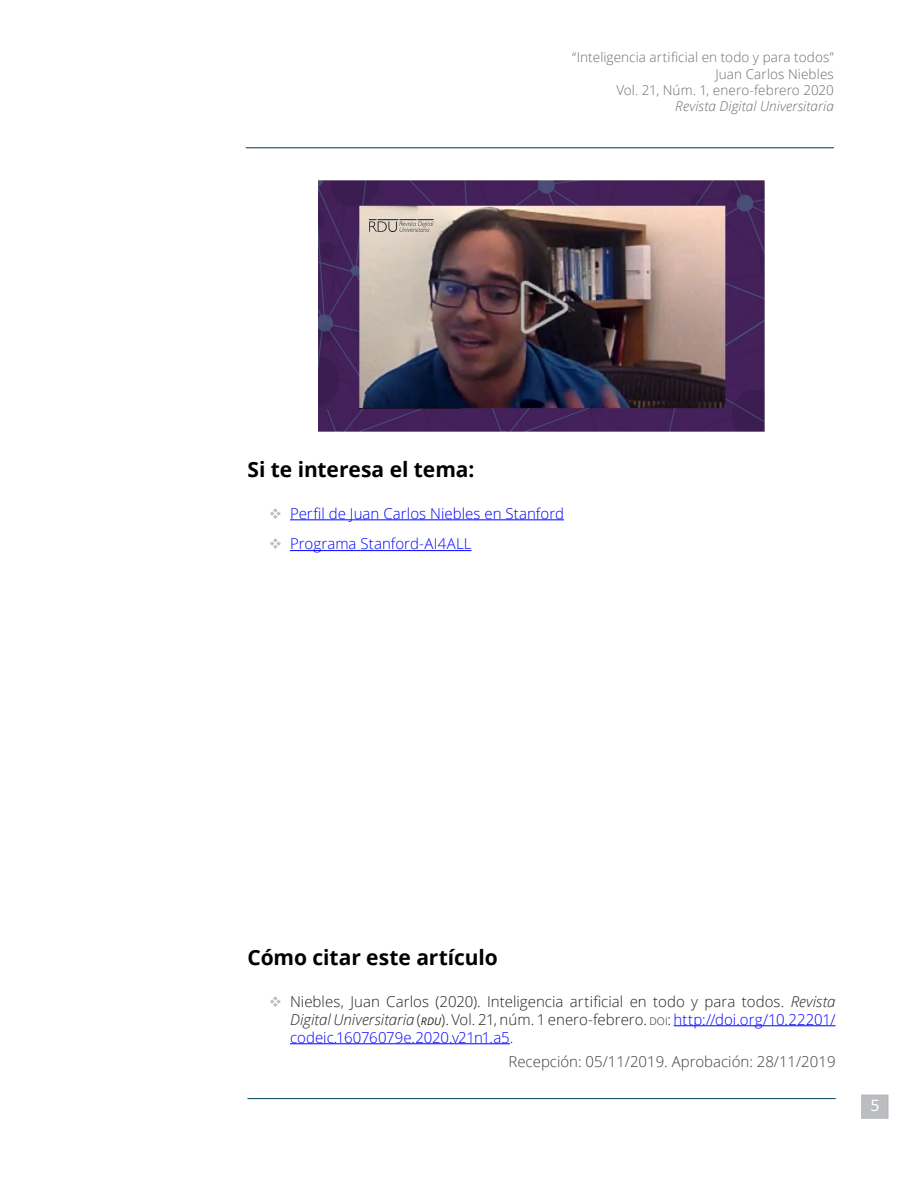
<style>
.page{position:relative;width:918px;height:1188px;background:#fff}
.page>*{position:absolute;margin:0;border:0;box-sizing:border-box;transform-origin:0 0}
.subtitulo-1{font:700 21px "Open Sans";letter-spacing:-.005em;color:#000}
.t1{font:300 15px/18px "Open Sans";letter-spacing:-.005em;color:#231f20;text-align:justify}
.t2{font:300 15px "Open Sans";letter-spacing:.005em;color:#00f}
.recepcion{font:300 15px "Open Sans";color:#3e3e3f}
.t3{font:15px "Verdana";color:#fff}
.t4{font:300 13.5px/16.2px "Open Sans";letter-spacing:.01em;color:#6c6d70;text-align:right}
.t5{font:italic 300 13.5px "Open Sans";letter-spacing:.005em;color:#6c6d70}
.s1{color:#bcbdc0}
.s2{font-style:italic}
.s3{font-weight:400;font-style:italic;font-size:10.5px}
.s4{font-size:10.5px}
.s5{font-style:inherit}
.s6{color:#00f}
</style>
<div class="page">
<div style="left:861px;top:1095px;width:27px;height:24px;background:#bcbdc0"></div>
<hr style="left:245px;top:147px;width:590px;height:2px;background:#457185">
<hr style="left:246px;top:148px;width:588px;height:1px;background:#094662">
<hr style="left:247px;top:1098px;width:589px;height:1px;background:#85a1ae">
<hr style="left:248px;top:1098px;width:588px;height:1px;background:#094662">
<hr style="left:290px;top:519px;width:274px;height:1px;background:#00f">
<hr style="left:290px;top:550px;width:182px;height:1px;background:#00f">
<hr style="left:674px;top:1025px;width:161px;height:1px;background:#00f">
<hr style="left:290px;top:1043px;width:220px;height:1px;background:#00f">
<img style="left:318px;top:180px;width:447px;height:252px">
<img style="left:482px;top:246px;width:119px;height:120px">
<p class="t4" style="left:572px;top:49px;width:263px">“Inteligencia artificial en todo y para todos”<br>Juan Carlos Niebles<br>Vol. 21, Núm. 1, enero-febrero 2020</p>
<p class="t5" style="left:675px;top:97px;width:160px">Revista Digital Universitaria</p>
<p class="subtitulo-1" style="left:248px;top:455px;width:228px">Si te interesa el tema:</p>
<p class="t2" style="left:269px;top:503px;width:297px"><span class="s1">❖</span> Perfil de Juan Carlos Niebles en Stanford</p>
<p class="t2" style="left:269px;top:534px;width:204px"><span class="s1">❖</span> Programa Stanford-AI4ALL</p>
<p class="subtitulo-1" style="left:248px;top:943px;width:252px">Cómo citar este artículo</p>
<p class="t1" style="left:290px;top:992px;width:547px;text-indent:-21px"><span class="s1">❖</span> Niebles, Juan Carlos (2020). Inteligencia artificial en todo y para todos. <span class="s2">Revista Digital Universitaria</span> (<span class="s3">rdu</span>). Vol. 21, núm. 1 enero-febrero. <span class="s4">doi</span><span class="s5">:</span> <span class="s6">http://doi.org/10.22201/ codeic.16076079e.2020.v21n1.a5</span>.</p>
<p class="recepcion" style="left:508px;top:1051px;width:329px">Recepción: 05/11/2019. Aprobación: 28/11/2019</p>
<p class="t3" style="left:870px;top:1096px;width:11px">5</p>
</div>
